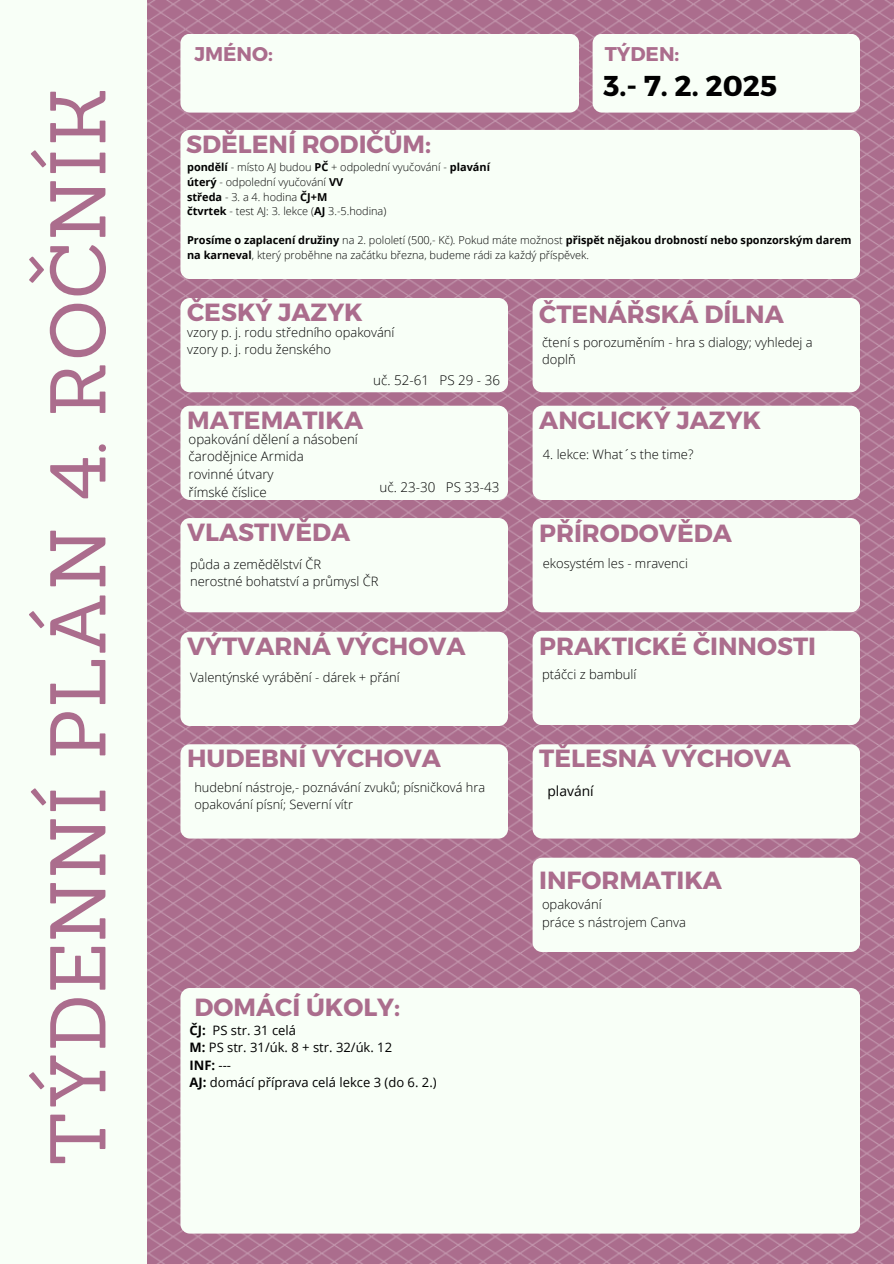
<style>
.page{position:relative;width:894px;height:1264px;background:#fff}
.page>*{position:absolute;margin:0;border:0;box-sizing:border-box;transform-origin:0 0}
.t1{font:76.8px "Sanchez";letter-spacing:.01em;color:#ab6d8d}
.t2{font:700 28.65px "Montserrat";color:#010101}
.t3{font:700 24.75px "Montserrat";color:#ab6d8d}
.t4{font:700 19.8px "Montserrat";color:#ab6d8d}
.t5{font:13.8px "Open Sans";color:#010101}
.t6{font:300 13.35px/17.7px "Open Sans";color:#010101}
.t7{font:13.05px/17.4px "Open Sans";color:#010101}
.t8{font:300 13.05px/17.4px "Open Sans";color:#010101}
.t9{font:300 12.9px/17.2px "Open Sans";color:#010101}
.t10{font:300 12.75px/17.1px "Open Sans";color:#010101}
.t11{font:300 10.95px/14.5px "Open Sans";color:#010101}
.s1{font-weight:700}
</style>
<div class="page">
<img style="left:147px;top:0;width:746px;height:1263px">
<div style="left:0;top:0;width:147px;height:1263px;background:#f8fff7"></div>
<div style="left:180px;top:130px;width:679px;height:149px;background:#f8fff7;border-radius:9px"></div>
<div style="left:180px;top:34px;width:399px;height:79px;background:#f8fff7;border-radius:9px"></div>
<div style="left:592px;top:34px;width:267px;height:79px;background:#f8fff7;border-radius:9px"></div>
<div style="left:180px;top:987px;width:679px;height:246px;background:#f8fff7;border-radius:9px"></div>
<div style="left:180px;top:298px;width:328px;height:94px;background:#f8fff7;border-radius:9px"></div>
<div style="left:180px;top:405px;width:328px;height:95px;background:#f8fff7;border-radius:9px"></div>
<div style="left:532px;top:298px;width:327px;height:94px;background:#f8fff7;border-radius:9px"></div>
<div style="left:532px;top:405px;width:327px;height:95px;background:#f8fff7;border-radius:9px"></div>
<div style="left:180px;top:518px;width:328px;height:94px;background:#f8fff7;border-radius:9px"></div>
<div style="left:532px;top:518px;width:327px;height:94px;background:#f8fff7;border-radius:9px"></div>
<div style="left:180px;top:631px;width:328px;height:95px;background:#f8fff7;border-radius:9px"></div>
<div style="left:532px;top:631px;width:327px;height:94px;background:#f8fff7;border-radius:9px"></div>
<div style="left:180px;top:744px;width:328px;height:94px;background:#f8fff7;border-radius:9px"></div>
<div style="left:532px;top:744px;width:327px;height:94px;background:#f8fff7;border-radius:9px"></div>
<div style="left:532px;top:857px;width:327px;height:95px;background:#f8fff7;border-radius:9px"></div>
<h4 class="t1" style="left:28px;top:1166px;width:1081px;rotate:-90deg">TÝDENNÍ PLÁN 4. ROČNÍK</h4>
<h4 class="t4" style="left:194px;top:42px;width:80px">JMÉNO:</h4>
<h2 class="t4" style="left:604px;top:42px;width:76px">TÝDEN:</h2>
<h3 class="t3" style="left:186px;top:128px;width:246px">SDĚLENÍ RODIČŮM:</h3>
<h5 class="t2" style="left:603px;top:67px;width:175px">3.- 7. 2. 2025</h5>
<h3 class="t11" style="left:187px;top:160px;width:304px"><span class="s1">pondělí</span> - místo AJ budou <span class="s1">PČ</span> + odpolední vyučování - <span class="s1">plavání</span></h3>
<h5 class="t11" style="left:187px;top:174px;width:158px"><span class="s1">úterý</span> - odpolední vyučování <span class="s1">VV</span></h5>
<h3 class="t11" style="left:187px;top:189px;width:142px"><span class="s1">středa</span> - 3. a 4. hodina <span class="s1">ČJ+M</span></h3>
<h5 class="t11" style="left:187px;top:203px;width:201px"><span class="s1">čtvrtek</span> - test AJ: 3. lekce (<span class="s1">AJ</span> 3.-5.hodina)</h5>
<h3 class="t11" style="left:187px;top:233px;width:665px"><span class="s1">Prosíme o zaplacení družiny</span> na 2. pololetí (500,- Kč). Pokud máte možnost <span class="s1">přispět nějakou drobností nebo sponzorským darem na karneval</span>, který proběhne na začátku března, budeme rádi za každý příspěvek.</h3>
<p class="t3" style="left:187px;top:296px;width:177px">ČESKÝ JAZYK</p>
<h5 class="t9" style="left:187px;top:323px;width:209px">vzory p. j. rodu středního opakování vzory p. j. rodu ženského</h5>
<p class="t3" style="left:187px;top:403px;width:177px">MATEMATIKA</p>
<h3 class="t6" style="left:188px;top:430px;width:171px">opakování dělení a násobení čarodějnice Armida<br>rovinné útvary<br>římské číslice</h3>
<h5 class="t6" style="left:373px;top:370px;width:128px">uč. 52-61 PS 29 - 36</h5>
<h3 class="t6" style="left:379px;top:478px;width:121px">uč. 23-30 PS 33-43</h3>
<p class="t3" style="left:539px;top:298px;width:246px">ČTENÁŘSKÁ DÍLNA</p>
<h5 class="t9" style="left:542px;top:333px;width:272px">čtení s porozuměním - hra s dialogy; vyhledej a doplň</h5>
<p class="t3" style="left:539px;top:403px;width:223px">ANGLICKÝ JAZYK</p>
<h5 class="t9" style="left:542px;top:446px;width:152px">4. lekce: What´s the time?</h5>
<h3 class="t3" style="left:187px;top:516px;width:165px">VLASTIVĚDA</h3>
<h5 class="t3" style="left:539px;top:517px;width:194px">PŘÍRODOVĚDA</h5>
<h3 class="t9" style="left:190px;top:555px;width:190px">půda a zemědělství ČR<br>nerostné bohatství a průmysl ČR</h3>
<h5 class="t9" style="left:542px;top:554px;width:146px">ekosystém les - mravenci</h5>
<h5 class="t3" style="left:187px;top:629px;width:280px">VÝTVARNÁ VÝCHOVA</h5>
<h3 class="t3" style="left:539px;top:629px;width:278px">PRAKTICKÉ ČINNOSTI</h3>
<p class="t9" style="left:190px;top:668px;width:211px">Valentýnské vyrábění - dárek + přání</p>
<h5 class="t8" style="left:542px;top:665px;width:96px">ptáčci z bambulí</h5>
<h5 class="t3" style="left:187px;top:742px;width:255px">HUDEBNÍ VÝCHOVA</h5>
<h4 class="t3" style="left:539px;top:742px;width:253px">TĚLESNÁ VÝCHOVA</h4>
<h5 class="t10" style="left:194px;top:778px;width:292px">hudební nástroje,- poznávání zvuků; písničková hra opakování písní; Severní vítr</h5>
<p class="t3" style="left:194px;top:991px;width:207px">DOMÁCÍ ÚKOLY:</p>
<h5 class="t7" style="left:189px;top:1021px;width:249px"><span class="s1">ČJ:</span> PS str. 31 celá<br><span class="s1">M:</span> PS str. 31/úk. 8 + str. 32/úk. 12<br><span class="s1">INF:</span> ---<br><span class="s1">AJ:</span> domácí příprava celá lekce 3 (do 6. 2.)</h5>
<h3 class="t5" style="left:547px;top:781px;width:48px">plavání</h3>
<h3 class="t3" style="left:539px;top:864px;width:184px">INFORMATIKA</h3>
<h3 class="t8" style="left:542px;top:895px;width:145px">opakování<br>práce s nástrojem Canva</h3>
</div>
